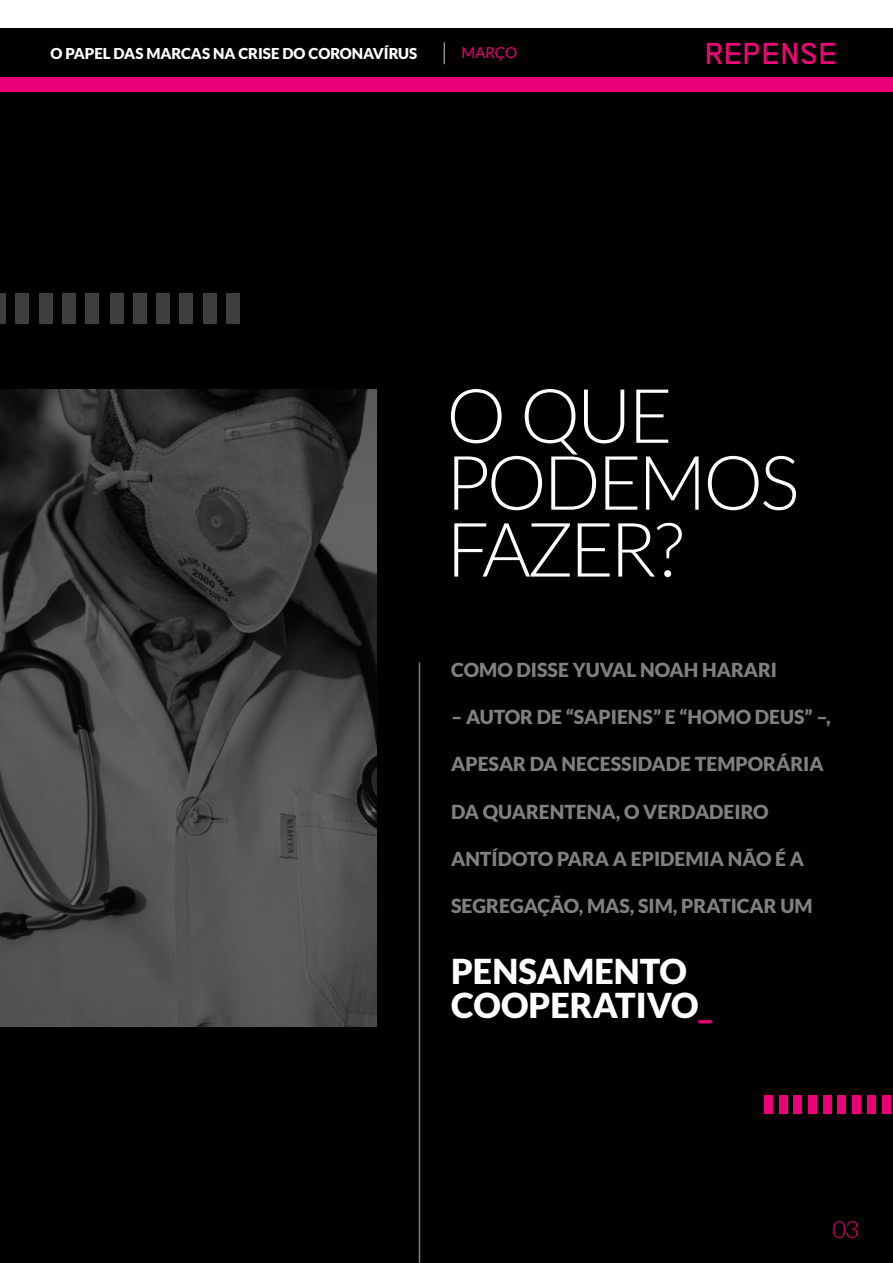
<style>
.page{position:relative;width:893px;height:1263px;background:#fff}
.page>*{position:absolute;margin:0;border:0;box-sizing:border-box;transform-origin:0 0}
.t1{font:300 75.15px/66.9px "Lato";letter-spacing:-.04em;color:#fff}
.t2{font:900 34.35px/34.7px "Lato";color:#fff}
.t3{font:30px "NB55 MS";letter-spacing:.06em;color:#ed0677}
.t4{font:300 24px "Lato";color:#eb0077}
.t5{font:900 19.35px "Lato";color:#808080}
.t6{font:900 15px "Lato";color:#fff}
.t7{font:15px "Lato";color:#eb0077}
.s1{color:#eb0077}
</style>
<div class="page">
<div style="left:0;top:85px;width:893px;height:1178px;background:#000"></div>
<hr style="left:419px;top:663px;width:1px;height:599px;background:#808080">
<div style="left:110px;top:293px;width:13px;height:30px;background:#3e3e3f"></div>
<div style="left:156px;top:293px;width:14px;height:30px;background:#3e3e3f"></div>
<div style="left:203px;top:293px;width:14px;height:30px;background:#3e3e3f"></div>
<div style="left:133px;top:293px;width:14px;height:30px;background:#3e3e3f"></div>
<div style="left:180px;top:293px;width:13px;height:30px;background:#3e3e3f"></div>
<div style="left:226px;top:293px;width:14px;height:30px;background:#3e3e3f"></div>
<div style="left:16px;top:293px;width:13px;height:30px;background:#3e3e3f"></div>
<div style="left:62px;top:293px;width:14px;height:30px;background:#3e3e3f"></div>
<div style="left:0;top:293px;width:6px;height:30px;background:#3e3e3f"></div>
<div style="left:39px;top:293px;width:14px;height:30px;background:#3e3e3f"></div>
<div style="left:85px;top:293px;width:14px;height:30px;background:#3e3e3f"></div>
<div style="left:853px;top:1095px;width:8px;height:19px;background:#eb0077"></div>
<div style="left:882px;top:1095px;width:8px;height:19px;background:#eb0077"></div>
<div style="left:867px;top:1095px;width:9px;height:19px;background:#eb0077"></div>
<div style="left:764px;top:1095px;width:9px;height:19px;background:#eb0077"></div>
<div style="left:793px;top:1095px;width:9px;height:19px;background:#eb0077"></div>
<div style="left:823px;top:1095px;width:8px;height:19px;background:#eb0077"></div>
<div style="left:779px;top:1095px;width:8px;height:19px;background:#eb0077"></div>
<div style="left:808px;top:1095px;width:9px;height:19px;background:#eb0077"></div>
<div style="left:837px;top:1095px;width:9px;height:19px;background:#eb0077"></div>
<img style="left:0;top:389px;width:376px;height:638px">
<div style="left:0;top:28px;width:893px;height:50px;background:#000"></div>
<div style="left:0;top:78px;width:893px;height:14px;background:#eb0077"></div>
<svg style="left:444px;top:42px;width:1px;height:22px"></svg>
<p class="t6" style="left:51px;top:44px;width:368px">O PAPEL DAS MARCAS NA CRISE DO CORONAVÍRUS</p>
<p class="t7" style="left:461px;top:45px;width:57px">MARÇO</p>
<p class="t3" style="left:707px;top:35px;width:132px">REPENSE</p>
<p class="t1" style="left:446px;top:380px;width:227px">O QUE</p>
<p class="t1" style="left:446px;top:446px;width:355px">PODEMOS<br>FAZER?</p>
<p class="t5" style="left:451px;top:659px;width:328px">COMO DISSE YUVAL NOAH HARARI</p>
<p class="t5" style="left:451px;top:706px;width:381px">– AUTOR DE “SAPIENS” E “HOMO DEUS” –,</p>
<p class="t5" style="left:451px;top:753px;width:374px">APESAR DA NECESSIDADE TEMPORÁRIA</p>
<p class="t5" style="left:451px;top:800px;width:319px">DA QUARENTENA, O VERDADEIRO</p>
<p class="t5" style="left:451px;top:847px;width:354px">ANTÍDOTO PARA A EPIDEMIA NÃO É A</p>
<p class="t5" style="left:451px;top:894px;width:363px">SEGREGAÇÃO, MAS, SIM, PRATICAR UM</p>
<p class="t2" style="left:451px;top:953px;width:262px">PENSAMENTO<br>COOPERATIVO<span class="s1">_</span></p>
<p class="t4" style="left:832px;top:1212px;width:28px">03</p>
</div>
